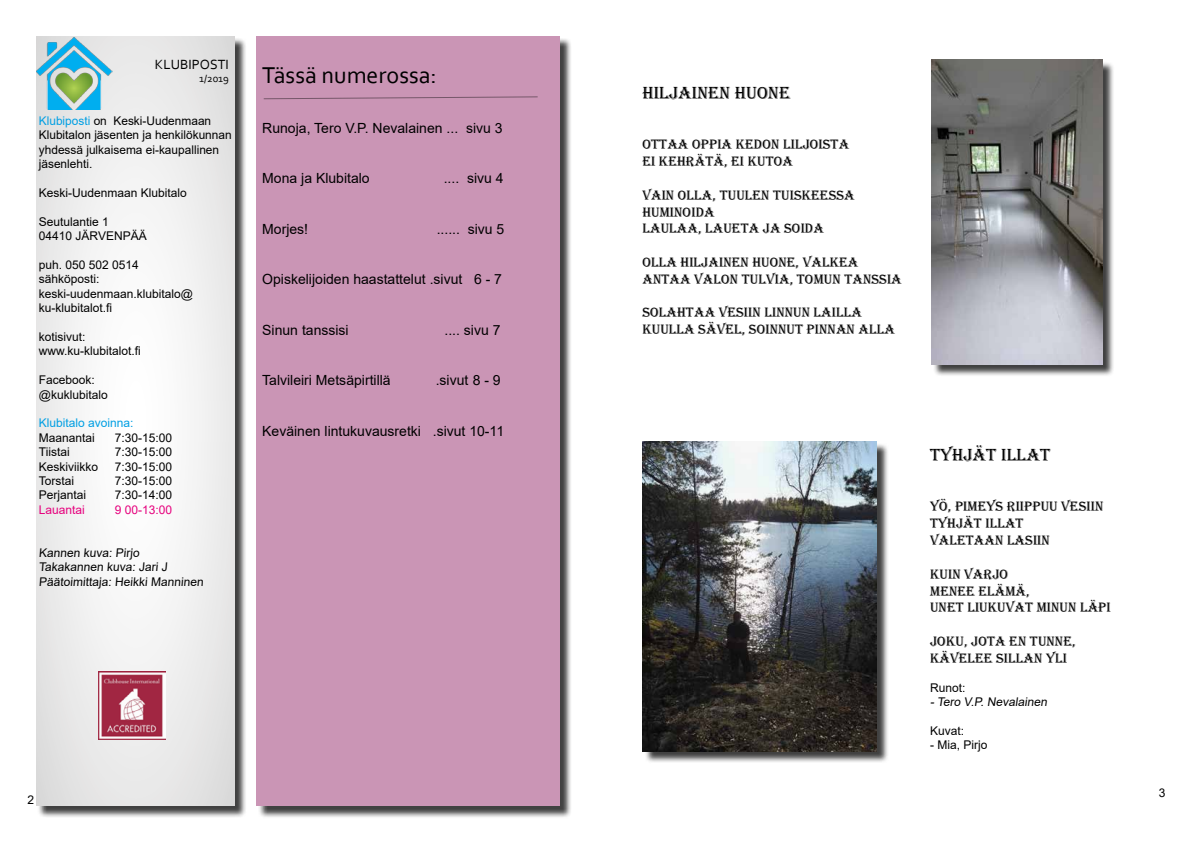
<style>
.page{position:relative;width:1191px;height:842px;background:#fff}
.page>*{position:absolute;margin:0;border:0;box-sizing:border-box;transform-origin:0 0}
.t1{font:24px "Corbel";color:#000}
.t2{font:18px "Algerian";color:#000}
.t3{font:14px/16.8px "Algerian";color:#000}
.t4{font:14px "Arial";color:#000}
.t5{font:14px "Corbel";color:#000}
.t6{font:12px/14.4px "Arial";color:#000}
.t7{font:12px "Arial";color:#009fe3}
.t8{font:12px "Arial";color:#e6007d}
.t9{font:11px "Corbel";color:#000}
.s1{color:#009fe3}
</style>
<div class="page">
<div style="left:258px;top:38px;width:314px;height:780px;background:#000;opacity:.75"></div>
<div style="left:257px;top:36px;width:303px;height:770px;background:#ca95b5"></div>
<div style="left:37px;top:37px;width:210px;height:782px;background:#000;opacity:.75"></div>
<svg style="left:36px;top:36px;width:199px;height:770px"></svg>
<svg style="left:263px;top:96px;width:275px;height:4px"></svg>
<img style="left:98px;top:672px;width:68px;height:68px">
<img style="left:36px;top:37px;width:77px;height:72px">
<div style="left:644px;top:443px;width:244px;height:321px;background:#000;opacity:.75"></div>
<img style="left:642px;top:441px;width:234px;height:310px">
<div style="left:932px;top:61px;width:183px;height:315px;background:#000;opacity:.75"></div>
<img style="left:931px;top:60px;width:171px;height:304px">
<p class="t5" style="left:155px;top:55px;width:76px">KLUBIPOSTI</p>
<p class="t9" style="left:199px;top:71px;width:31px">1/2019</p>
<p class="t6" style="left:39px;top:114px;width:194px"><span class="s1">Klubiposti</span> on Keski-Uudenmaan<br>Klubitalon jäsenten ja henkilökunnan yhdessä julkaisema ei-kaupallinen jäsenlehti.</p>
<p class="t6" style="left:39px;top:186px;width:150px">Keski-Uudenmaan Klubitalo</p>
<p class="t6" style="left:39px;top:214px;width:109px">Seutulantie 1<br>04410 JÄRVENPÄÄ</p>
<p class="t6" style="left:39px;top:258px;width:156px">puh. 050 502 0514 sähköposti: keski-uudenmaan.klubitalo@ ku-klubitalot.fi</p>
<p class="t6" style="left:39px;top:330px;width:104px">kotisivut: www.ku-klubitalot.fi</p>
<p class="t6" style="left:39px;top:373px;width:70px">Facebook: @kuklubitalo</p>
<p class="t7" style="left:39px;top:415px;width:96px">Klubitalo avoinna:</p>
<p class="t6" style="left:39px;top:430px;width:58px">Maanantai</p>
<p class="t6" style="left:115px;top:430px;width:59px">7:30-15:00</p>
<p class="t6" style="left:39px;top:445px;width:32px">Tiistai</p>
<p class="t6" style="left:115px;top:445px;width:59px">7:30-15:00</p>
<p class="t6" style="left:39px;top:459px;width:61px">Keskiviikko</p>
<p class="t6" style="left:115px;top:459px;width:59px">7:30-15:00</p>
<p class="t6" style="left:39px;top:474px;width:37px">Torstai</p>
<p class="t6" style="left:115px;top:474px;width:59px">7:30-15:00</p>
<p class="t6" style="left:39px;top:488px;width:49px">Perjantai</p>
<p class="t6" style="left:115px;top:488px;width:59px">7:30-14:00</p>
<p class="t8" style="left:39px;top:501px;width:48px">Lauantai</p>
<p class="t8" style="left:115px;top:501px;width:59px">9 00-13:00</p>
<p class="t6" style="left:39px;top:546px;width:168px">Kannen kuva: Pirjo<br>Takakannen kuva: Jari J<br>Päätoimittaja: Heikki Manninen</p>
<h1 class="t1" style="left:262px;top:60px;width:176px">Tässä numerossa:</h1>
<p class="t4" style="left:262px;top:118px;width:242px">Runoja, Tero V.P. Nevalainen ... sivu 3</p>
<p class="t4" style="left:262px;top:169px;width:109px">Mona ja Klubitalo</p>
<p class="t4" style="left:444px;top:169px;width:61px">.... sivu 4</p>
<p class="t4" style="left:262px;top:219px;width:47px">Morjes!</p>
<p class="t4" style="left:437px;top:219px;width:69px">...... sivu 5</p>
<p class="t4" style="left:262px;top:270px;width:241px">Opiskelijoiden haastattelut .sivut 6 - 7</p>
<p class="t4" style="left:262px;top:320px;width:88px">Sinun tanssisi</p>
<p class="t4" style="left:444px;top:320px;width:58px">.... sivu 7</p>
<p class="t4" style="left:262px;top:370px;width:130px">Talvileiri Metsäpirtillä</p>
<p class="t4" style="left:436px;top:370px;width:66px">.sivut 8 - 9</p>
<p class="t4" style="left:262px;top:421px;width:243px">Keväinen lintukuvausretki .sivut 10-11</p>
<p class="t6" style="left:28px;top:792px;width:8px">2</p>
<h2 class="t2" style="left:642px;top:83px;width:149px">HILJAINEN HUONE</h2>
<p class="t3" style="left:642px;top:136px;width:149px">OTTAA OPPIA KEDON LILJOI</p>
<p class="t3" style="left:823px;top:136px;width:28px">STA</p>
<p class="t3" style="left:642px;top:153px;width:142px">EI KEHRÄTÄ, EI KUTOA</p>
<p class="t3" style="left:642px;top:187px;width:18px">VAIN</p>
<p class="t3" style="left:678px;top:187px;width:10px">OLLA</p>
<p class="t3" style="left:712px;top:187px;width:25px">, TUULEN</p>
<p class="t3" style="left:773px;top:187px;width:83px">TUISKEESSA</p>
<p class="t3" style="left:642px;top:204px;width:35px">HUMINOI</p>
<p class="t3" style="left:695px;top:204px;width:21px">DA</p>
<p class="t3" style="left:642px;top:220px;width:19px">LAULAA</p>
<p class="t3" style="left:698px;top:220px;width:17px">, LAUE</p>
<p class="t3" style="left:740px;top:220px;width:85px">TA JA SOIDA</p>
<p class="t3" style="left:642px;top:254px;width:19px">OLLA</p>
<p class="t3" style="left:680px;top:254px;width:9px">HILJAINEN</p>
<p class="t3" style="left:752px;top:254px;width:10px">HUONE</p>
<p class="t3" style="left:795px;top:254px;width:18px">, VAL</p>
<p class="t3" style="left:829px;top:254px;width:21px">KEA</p>
<p class="t3" style="left:642px;top:271px;width:62px">ANTAA VALON</p>
<p class="t3" style="left:742px;top:271px;width:18px">TULVIA</p>
<p class="t3" style="left:789px;top:271px;width:106px">, TOMUN TANSSIA</p>
<p class="t3" style="left:642px;top:304px;width:10px">SOLAH</p>
<p class="t3" style="left:686px;top:304px;width:87px">TAA VESIIN LINNUN</p>
<p class="t3" style="left:813px;top:304px;width:10px">LAILLA</p>
<p class="t3" style="left:642px;top:321px;width:10px">KUULLA</p>
<p class="t3" style="left:698px;top:321px;width:67px">SÄVEL, SOINNU</p>
<p class="t3" style="left:795px;top:321px;width:29px">T PINNAN</p>
<p class="t3" style="left:858px;top:321px;width:11px">ALLA</p>
<h2 class="t2" style="left:930px;top:445px;width:122px">TYHJÄT ILLAT</h2>
<p class="t3" style="left:930px;top:499px;width:163px">YÖ, PIMEYS RIIPPUU VESIIN<br>TYHJ</p>
<p class="t3" style="left:963px;top:515px;width:31px">ÄT ILLA</p>
<p class="t3" style="left:1015px;top:515px;width:10px">T</p>
<p class="t3" style="left:930px;top:532px;width:11px">VALE</p>
<p class="t3" style="left:965px;top:532px;width:19px">TAAN</p>
<p class="t3" style="left:1007px;top:532px;width:33px">LASIIN</p>
<p class="t3" style="left:930px;top:566px;width:9px">KUIN</p>
<p class="t3" style="left:964px;top:566px;width:38px">VARJO</p>
<p class="t3" style="left:930px;top:583px;width:20px">MENEE</p>
<p class="t3" style="left:930px;top:583px;width:101px;text-indent:48px">ELÄMÄ,<br>UNET LIUKUVA</p>
<p class="t3" style="left:1025px;top:599px;width:31px">T MINUN</p>
<p class="t3" style="left:1080px;top:599px;width:32px">LÄPI</p>
<p class="t3" style="left:930px;top:633px;width:118px">JOKU, JOTA EN TUNNE</p>
<p class="t3" style="left:1072px;top:633px;width:5px">,</p>
<p class="t3" style="left:930px;top:650px;width:30px">KÄVELEE</p>
<p class="t3" style="left:996px;top:650px;width:17px">SILLAN</p>
<p class="t3" style="left:1046px;top:650px;width:9px">YLI</p>
<p class="t6" style="left:930px;top:680px;width:37px">Runot:</p>
<p class="t6" style="left:930px;top:694px;width:121px">- Tero V.P. Nevalainen</p>
<p class="t6" style="left:930px;top:723px;width:36px">Kuvat:</p>
<p class="t6" style="left:930px;top:738px;width:59px">- Mia, Pirjo</p>
<p class="t6" style="left:1158px;top:785px;width:8px">3</p>
</div>
